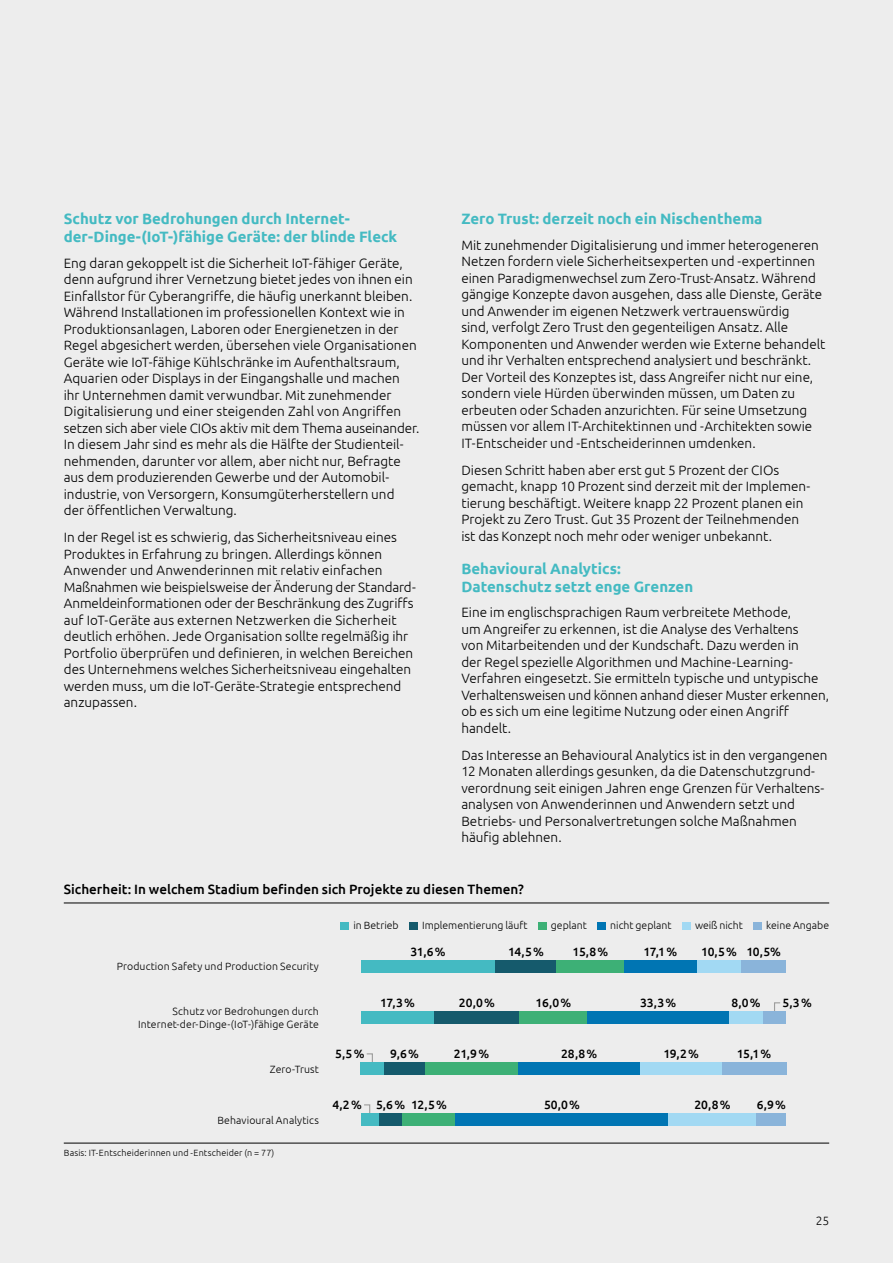
<style>
.page{position:relative;width:893px;height:1263px;background:#ededed}
.page>*{position:absolute;margin:0;border:0;box-sizing:border-box;transform-origin:0 0}
.t1{font:700 15px/18px "Ubuntu";color:#44bac2}
.t2{font:300 13.5px/16.5px "Ubuntu";color:#000}
.t3{font:500 13.5px "Ubuntu";color:#000}
.t4{font:500 12px "Ubuntu";letter-spacing:-.025em;color:#000}
.t5{font:300 12px "Ubuntu";color:#000}
.t6{font:300 10.5px/12.8px "Ubuntu";letter-spacing:.01em;color:#000;text-align:right}
.t7{font:300 9px "Ubuntu";letter-spacing:.015em;color:#000}
</style>
<div class="page">
<svg style="left:364px;top:1104px;width:7px;height:9px"></svg>
<svg style="left:366px;top:1053px;width:7px;height:9px"></svg>
<svg style="left:774px;top:1002px;width:7px;height:9px"></svg>
<hr style="left:64px;top:902px;width:765px;height:1px;background:#000">
<hr style="left:64px;top:1143px;width:765px;height:1px;background:#000">
<div style="left:361px;top:960px;width:134px;height:13px;background:#44bac2"></div>
<div style="left:361px;top:1011px;width:73px;height:13px;background:#44bac2"></div>
<div style="left:361px;top:1062px;width:23px;height:13px;background:#44bac2"></div>
<div style="left:361px;top:1113px;width:18px;height:13px;background:#44bac2"></div>
<div style="left:495px;top:960px;width:62px;height:13px;background:#155a6c"></div>
<div style="left:434px;top:1011px;width:85px;height:13px;background:#155a6c"></div>
<div style="left:384px;top:1062px;width:41px;height:13px;background:#155a6c"></div>
<div style="left:379px;top:1113px;width:23px;height:13px;background:#155a6c"></div>
<div style="left:557px;top:960px;width:67px;height:13px;background:#3db076"></div>
<div style="left:519px;top:1011px;width:68px;height:13px;background:#3db076"></div>
<div style="left:425px;top:1062px;width:93px;height:13px;background:#3db076"></div>
<div style="left:402px;top:1113px;width:54px;height:13px;background:#3db076"></div>
<div style="left:624px;top:960px;width:73px;height:13px;background:#0075b3"></div>
<div style="left:587px;top:1011px;width:142px;height:13px;background:#0075b3"></div>
<div style="left:518px;top:1062px;width:122px;height:13px;background:#0075b3"></div>
<div style="left:456px;top:1113px;width:212px;height:13px;background:#0075b3"></div>
<div style="left:697px;top:960px;width:44px;height:13px;background:#a2d9f3"></div>
<div style="left:729px;top:1011px;width:34px;height:13px;background:#a2d9f3"></div>
<div style="left:640px;top:1062px;width:82px;height:13px;background:#a2d9f3"></div>
<div style="left:668px;top:1113px;width:89px;height:13px;background:#a2d9f3"></div>
<div style="left:741px;top:960px;width:45px;height:13px;background:#8ab4da"></div>
<div style="left:763px;top:1011px;width:23px;height:13px;background:#8ab4da"></div>
<div style="left:722px;top:1062px;width:64px;height:13px;background:#8ab4da"></div>
<div style="left:757px;top:1113px;width:29px;height:13px;background:#8ab4da"></div>
<div style="left:341px;top:922px;width:8px;height:7px;background:#44bac2"></div>
<div style="left:409px;top:922px;width:9px;height:7px;background:#155a6c"></div>
<div style="left:538px;top:922px;width:9px;height:7px;background:#3db076"></div>
<div style="left:598px;top:922px;width:8px;height:7px;background:#0075b3"></div>
<div style="left:682px;top:922px;width:9px;height:7px;background:#a2d9f3"></div>
<div style="left:753px;top:922px;width:9px;height:7px;background:#8ab4da"></div>
<p class="t1" style="left:64px;top:210px;width:335px">Schutz vor Bedrohungen durch Internet&shy;der-Dinge-(IoT-)fähige Geräte: der blinde Fleck</p>
<p class="t2" style="left:64px;top:254px;width:357px">Eng daran gekoppelt ist die Sicherheit IoT-fähiger Geräte, denn aufgrund ihrer Vernetzung bietet jedes von ihnen ein Einfallstor für Cyberangriffe, die häufig unerkannt bleiben.<br>Während Installationen im professionellen Kontext wie in Produktionsanlagen, Laboren oder Energienetzen in der Regel abgesichert werden, übersehen viele Organisationen Geräte wie IoT-fähige Kühlschränke im Aufenthaltsraum, Aquarien oder Displays in der Eingangshalle und machen<br>ihr Unternehmen damit verwundbar. Mit zunehmender Digitalisierung und einer steigenden Zahl von Angriffen setzen sich aber viele CIOs aktiv mit dem Thema auseinander.<br>In diesem Jahr sind es mehr als die Hälfte der Studienteil&shy;nehmenden, darunter vor allem, aber nicht nur, Befragte aus dem produzierenden Gewerbe und der Automobil&shy;industrie, von Versorgern, Konsumgüterherstellern und<br>der öffentlichen Verwaltung.</p>
<p class="t2" style="left:64px;top:529px;width:354px">In der Regel ist es schwierig, das Sicherheitsniveau eines Produktes in Erfahrung zu bringen. Allerdings können Anwender und Anwenderinnen mit relativ einfachen Maßnahmen wie beispielsweise der Änderung der Standard-Anmeldeinformationen oder der Beschränkung des Zugriffs auf IoT-Geräte aus externen Netzwerken die Sicherheit deutlich erhöhen. Jede Organisation sollte regelmäßig ihr Portfolio überprüfen und definieren, in welchen Bereichen des Unternehmens welches Sicherheitsniveau eingehalten werden muss, um die IoT-Geräte-Strategie entsprechend anzupassen.</p>
<p class="t1" style="left:461px;top:210px;width:303px">Zero Trust: derzeit noch ein Nischenthema</p>
<p class="t2" style="left:461px;top:236px;width:365px">Mit zunehmender Digitalisierung und immer heterogeneren Netzen fordern viele Sicherheitsexperten und -expertinnen einen Paradigmenwechsel zum Zero-Trust-Ansatz. Während gängige Konzepte davon ausgehen, dass alle Dienste, Geräte und Anwender im eigenen Netzwerk vertrauenswürdig<br>sind, verfolgt Zero Trust den gegenteiligen Ansatz. Alle Komponenten und Anwender werden wie Externe behandelt und ihr Verhalten entsprechend analysiert und beschränkt.<br>Der Vorteil des Konzeptes ist, dass Angreifer nicht nur eine, sondern viele Hürden überwinden müssen, um Daten zu erbeuten oder Schaden anzurichten. Für seine Umsetzung müssen vor allem IT-Architektinnen und -Architekten sowie IT-Entscheider und -Entscheiderinnen umdenken.</p>
<p class="t2" style="left:461px;top:461px;width:350px">Diesen Schritt haben aber erst gut 5 Prozent der CIOs gemacht, knapp 10 Prozent sind derzeit mit der Implemen&shy;tierung beschäftigt. Weitere knapp 22 Prozent planen ein Projekt zu Zero Trust. Gut 35 Prozent der Teilnehmenden ist das Konzept noch mehr oder weniger unbekannt.</p>
<p class="t1" style="left:461px;top:559px;width:233px">Behavioural Analytics:<br>Datenschutz setzt enge Grenzen</p>
<p class="t2" style="left:461px;top:604px;width:369px">Eine im englischsprachigen Raum verbreitete Methode,<br>um Angreifer zu erkennen, ist die Analyse des Verhaltens<br>von Mitarbeitenden und der Kundschaft. Dazu werden in<br>der Regel spezielle Algorithmen und Machine-Learning-Verfahren eingesetzt. Sie ermitteln typische und untypische Verhaltensweisen und können anhand dieser Muster erkennen, ob es sich um eine legitime Nutzung oder einen Angriff handelt.</p>
<p class="t2" style="left:461px;top:746px;width:368px">Das Interesse an Behavioural Analytics ist in den vergangenen 12 Monaten allerdings gesunken, da die Datenschutzgrund&shy;verordnung seit einigen Jahren enge Grenzen für Verhaltens&shy;analysen von Anwenderinnen und Anwendern setzt und Betriebs- und Personalvertretungen solche Maßnahmen häufig ablehnen.</p>
<p class="t3" style="left:64px;top:881px;width:462px">Sicherheit: In welchem Stadium befinden sich Projekte zu diesen Themen?</p>
<p class="t6" style="left:353px;top:919px;width:47px">in Betrieb</p>
<p class="t6" style="left:422px;top:919px;width:107px">Implementierung läuft</p>
<p class="t6" style="left:551px;top:919px;width:38px">geplant</p>
<p class="t6" style="left:610px;top:919px;width:63px">nicht geplant</p>
<p class="t6" style="left:695px;top:919px;width:49px">weiß nicht</p>
<p class="t6" style="left:766px;top:919px;width:64px">keine Angabe</p>
<p class="t6" style="left:117px;top:960px;width:204px">Production Safety und Production Security</p>
<p class="t6" style="left:138px;top:1005px;width:182px">Schutz vor Bedrohungen durch<br>Internet-der-Dinge-(IoT-)fähige Geräte</p>
<p class="t6" style="left:270px;top:1062px;width:50px">Zero-Trust</p>
<p class="t6" style="left:217px;top:1113px;width:103px">Behavioural Analytics</p>
<p class="t7" style="left:64px;top:1147px;width:212px">Basis: IT-Entscheiderinnen und -Entscheider (n = 77)</p>
<p class="t4" style="left:410px;top:944px;width:37px">31,6%</p>
<p class="t4" style="left:380px;top:995px;width:36px">17,3%</p>
<p class="t4" style="left:459px;top:995px;width:37px">20,0%</p>
<p class="t4" style="left:335px;top:1046px;width:31px">5,5%</p>
<p class="t4" style="left:390px;top:1046px;width:30px">9,6%</p>
<p class="t4" style="left:454px;top:1046px;width:37px">21,9%</p>
<p class="t4" style="left:332px;top:1097px;width:31px">4,2%</p>
<p class="t4" style="left:411px;top:1097px;width:37px">12,5%</p>
<p class="t4" style="left:376px;top:1097px;width:31px">5,6%</p>
<p class="t4" style="left:508px;top:944px;width:37px">14,5%</p>
<p class="t4" style="left:573px;top:944px;width:37px">15,8%</p>
<p class="t4" style="left:536px;top:995px;width:37px">16,0%</p>
<p class="t4" style="left:561px;top:1046px;width:38px">28,8%</p>
<p class="t4" style="left:544px;top:1097px;width:37px">50,0%</p>
<p class="t4" style="left:644px;top:944px;width:35px">17,1 %</p>
<p class="t4" style="left:640px;top:995px;width:38px">33,3%</p>
<p class="t4" style="left:701px;top:944px;width:81px">10,5% 10,5%</p>
<p class="t4" style="left:731px;top:995px;width:31px">8,0%</p>
<p class="t4" style="left:782px;top:995px;width:31px">5,3%</p>
<p class="t4" style="left:663px;top:1046px;width:37px">19,2%</p>
<p class="t4" style="left:737px;top:1046px;width:36px">15,1%</p>
<p class="t4" style="left:694px;top:1097px;width:38px">20,8%</p>
<p class="t4" style="left:757px;top:1097px;width:31px">6,9%</p>
<p class="t5" style="left:816px;top:1213px;width:15px">25</p>
</div>
